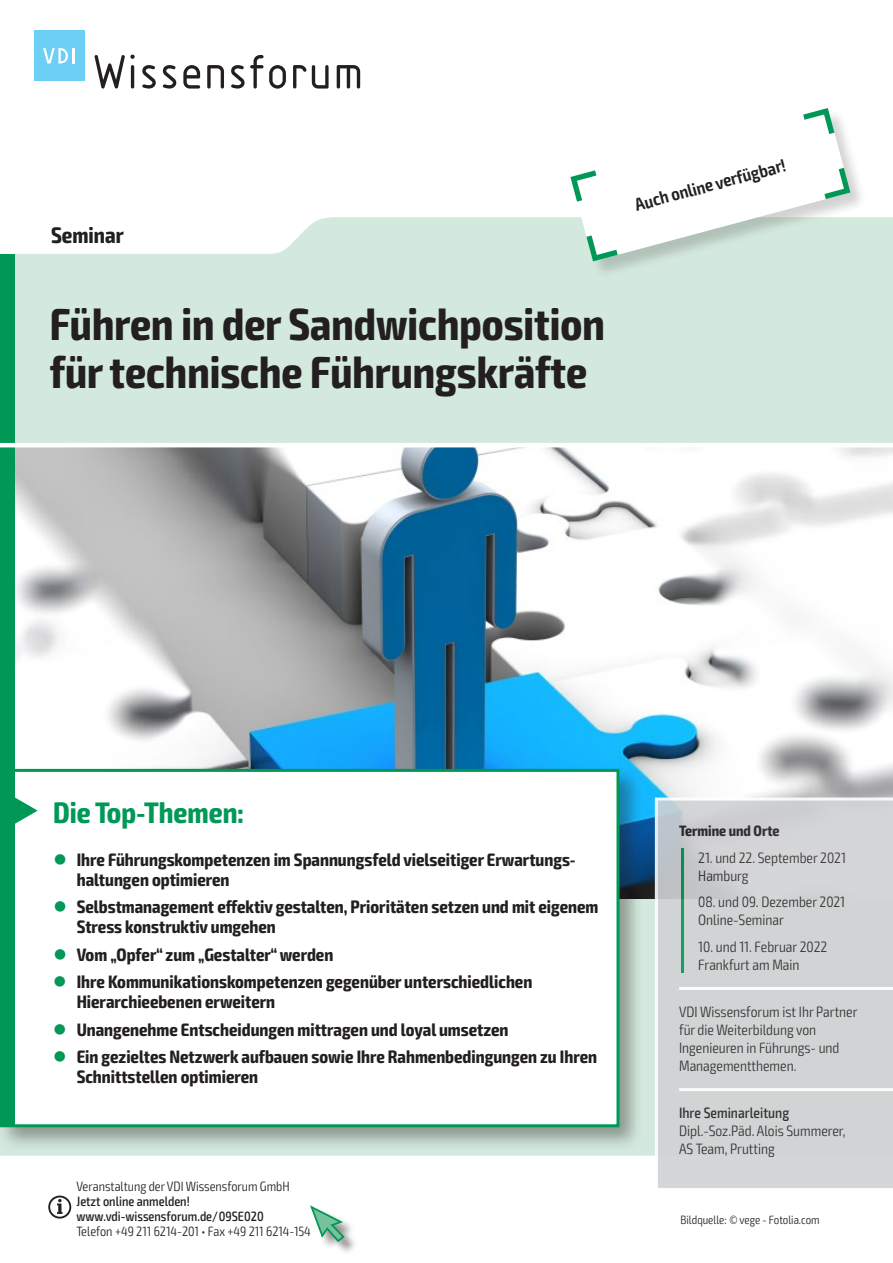
<style>
.page{position:relative;width:893px;height:1263px;background:#fff}
.page>*{position:absolute;margin:0;border:0;box-sizing:border-box;transform-origin:0 0}
.t1{font:700 condensed 45px/48px "Exo 2";color:#231f20}
.t2{font:700 condensed 29.7px "Exo 2";color:#009856}
.t3{font:700 condensed 22.5px "Exo 2";color:#231f20}
.t4{font:700 condensed 18px/19.5px "Exo 2";color:#231f20}
.t5{font:600 condensed 18px "Exo 2";color:#231f20}
.t6{font:300 condensed 15px/18px "Exo 2";color:#231f20}
.t7{font:500 condensed 15px "Exo 2";color:#231f20}
.t8{font:700 condensed 15px "Exo 2";color:#231f20}
.t9{font:300 condensed 13.5px "Exo 2";color:#231f20}
.t10{font:500 condensed 13.5px/15px "Exo 2";color:#231f20}
.t11{font:300 condensed 12px "Exo 2";color:#231f20}
.s1{color:#009856}
</style>
<div class="page">
<div style="left:0;top:217px;width:893px;height:938px;background:#d4e9dd"></div>
<img style="left:14px;top:447px;width:879px;height:451px">
<div style="left:0;top:765px;width:644px;height:387px;background:#231f20;opacity:.4"></div>
<div style="left:2px;top:770px;width:616px;height:356px;background:#fff"></div>
<div style="left:3px;top:772px;width:11px;height:352px;background:#009856"></div>
<div style="left:0;top:769px;width:619px;height:358px;border:3px solid #009856"></div>
<svg style="left:14px;top:796px;width:24px;height:29px"></svg>
<div style="left:0;top:254px;width:14px;height:519px;background:#009856"></div>
<div style="left:311px;top:1206px;width:47px;height:49px;background:#231f20;opacity:.5"></div>
<svg style="left:310px;top:1205px;width:36px;height:38px"></svg>
<hr style="left:0;top:443px;width:893px;height:4px;background:#fff">
<svg style="left:655px;top:797px;width:238px;height:391px;background:#d1d4d4"></svg>
<svg style="left:48px;top:1195px;width:23px;height:23px"></svg>
<svg style="left:94px;top:54px;width:41px;height:35px"></svg>
<svg style="left:142px;top:65px;width:14px;height:24px"></svg>
<svg style="left:163px;top:65px;width:13px;height:24px"></svg>
<svg style="left:183px;top:65px;width:17px;height:24px"></svg>
<svg style="left:207px;top:65px;width:17px;height:24px"></svg>
<svg style="left:231px;top:55px;width:55px;height:34px"></svg>
<svg style="left:293px;top:65px;width:36px;height:24px"></svg>
<svg style="left:337px;top:65px;width:23px;height:24px"></svg>
<div style="left:34px;top:30px;width:50px;height:51px;background:#6bcff6"></div>
<svg style="left:43px;top:48px;width:31px;height:15px"></svg>
<div style="left:571px;top:109px;width:297px;height:170px;background:#231f20;opacity:.2"></div>
<svg style="left:570px;top:108px;width:280px;height:153px"></svg>
<p class="t3" style="left:51px;top:221px;width:74px">Seminar</p>
<h1 class="t1" style="left:50px;top:301px;width:556px">Führen in der Sandwichposition für technische Führungskräfte</h1>
<p class="t5" style="left:633px;top:195px;width:157px;rotate:-15deg">Auch online verfügbar!</p>
<h2 class="t2" style="left:53px;top:794px;width:192px">Die Top-Themen:</h2>
<p class="t4" style="left:77px;top:850px;width:500px;text-indent:-23px"><span class="s1">●</span> Ihre Führungskompetenzen im Spannungsfeld vielseitiger Erwartungs&shy;haltungen optimieren</p>
<p class="t4" style="left:77px;top:898px;width:523px;text-indent:-23px"><span class="s1">●</span> Selbstmanagement effektiv gestalten, Prioritäten setzen und mit eigenem<br>Stress konstruktiv umgehen</p>
<p class="t4" style="left:53px;top:945px;width:281px"><span class="s1">●</span> Vom „Opfer“ zum „Gestalter“ werden</p>
<p class="t4" style="left:77px;top:973px;width:457px;text-indent:-23px"><span class="s1">●</span> Ihre Kommunikationskompetenzen gegenüber unterschiedlichen<br>Hierarchieebenen erweitern</p>
<p class="t4" style="left:53px;top:1020px;width:457px"><span class="s1">●</span> Unangenehme Entscheidungen mittragen und loyal umsetzen</p>
<p class="t4" style="left:77px;top:1048px;width:522px;text-indent:-23px"><span class="s1">●</span> Ein gezieltes Netzwerk aufbauen sowie Ihre Rahmenbedingungen zu Ihren<br>Schnittstellen optimieren</p>
<p class="t9" style="left:77px;top:1178px;width:215px">Veranstaltung der VDI Wissensforum GmbH</p>
<p class="t10" style="left:77px;top:1194px;width:189px">Jetzt online anmelden! www.vdi-wissensforum.de/09SE020</p>
<p class="t9" style="left:77px;top:1223px;width:236px">Telefon +49 211 6214-201 • Fax +49 211 6214-154</p>
<p class="t8" style="left:679px;top:822px;width:102px">Termine und Orte</p>
<p class="t6" style="left:698px;top:849px;width:149px">21. und 22. September 2021<br>Hamburg</p>
<p class="t6" style="left:698px;top:893px;width:148px">08. und 09. Dezember 2021<br>Online-Seminar</p>
<p class="t6" style="left:698px;top:938px;width:130px">10. und 11. Februar 2022<br>Frankfurt am Main</p>
<p class="t6" style="left:679px;top:1003px;width:180px">VDI Wissensforum ist Ihr Partner für die Weiterbildung von<br>Ingenieuren in Führungs- und<br>Managementthemen.</p>
<p class="t7" style="left:679px;top:1104px;width:112px">Ihre Seminarleitung</p>
<p class="t6" style="left:679px;top:1122px;width:168px">Dipl.-Soz.Päd. Alois Summerer,<br>AS Team, Prutting</p>
<p class="t11" style="left:681px;top:1212px;width:141px">Bildquelle: © vege - Fotolia.com</p>
</div>
